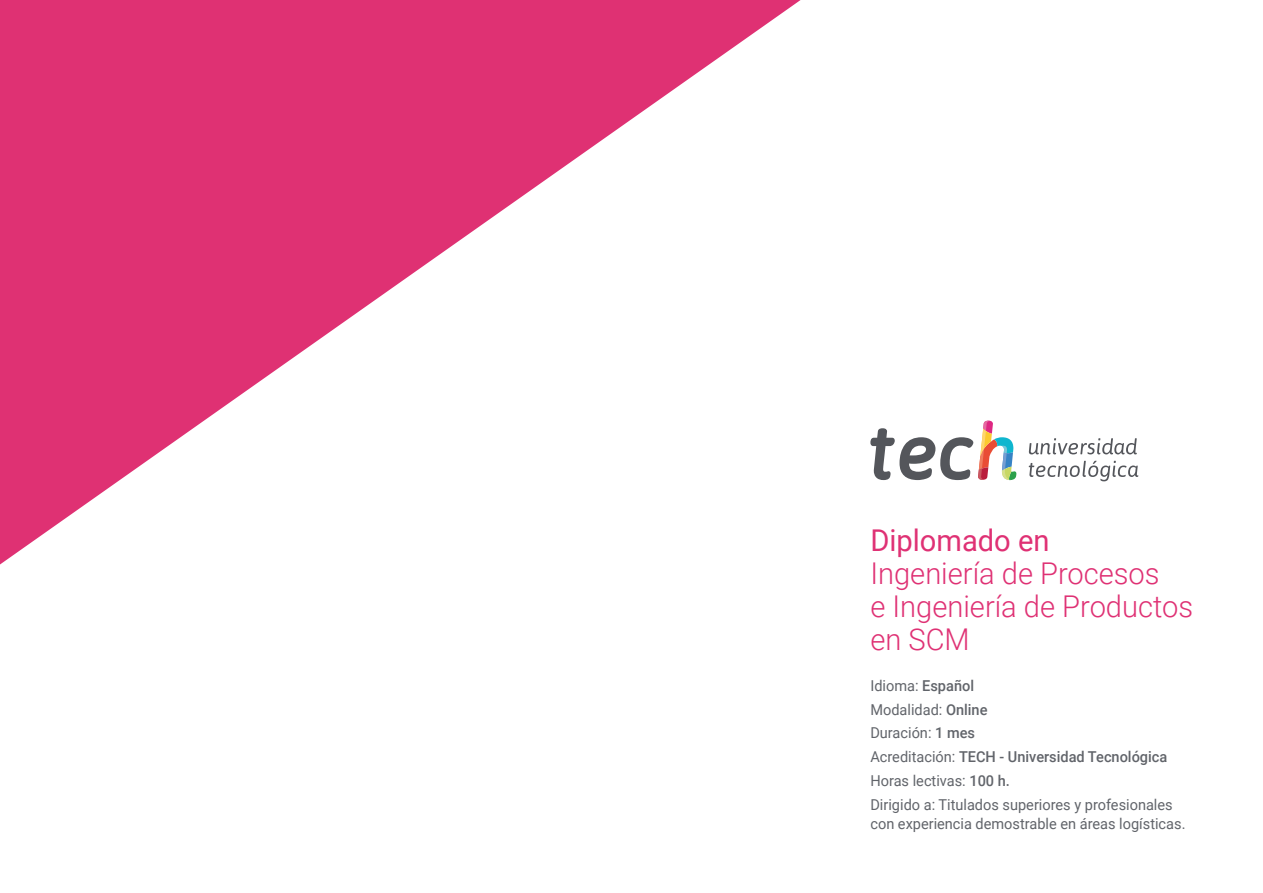
<style>
.page{position:relative;width:1263px;height:893px;background:#fff}
.page>*{position:absolute;margin:0;border:0;box-sizing:border-box;transform-origin:0 0}
.t1{font:300 30px/33px "Roboto";color:#df3174}
.t2{font:30px "Roboto";color:#df3174}
.t3{font:15px/23.7px "Roboto";color:#61646a}
.s1{font-weight:500}
</style>
<div class="page">
<svg style="left:0;top:0;width:801px;height:564px"></svg>
<svg style="left:870px;top:421px;width:146px;height:59px"></svg>
<svg style="left:1029px;top:438px;width:108px;height:16px"></svg>
<svg style="left:1029px;top:461px;width:109px;height:20px"></svg>
<h1 class="t2" style="left:870px;top:519px;width:181px">Diplomado en</h1>
<h1 class="t1" style="left:870px;top:556px;width:324px">Ingeniería de Procesos<br>e Ingeniería de Productos en SCM</h1>
<p class="t3" style="left:870px;top:673px;width:304px">Idioma: <span class="s1">Español<br></span>Modalidad: <span class="s1">Online<br></span>Duración: <span class="s1">1 mes<br></span>Acreditación: <span class="s1">TECH - Universidad Tecnológica<br></span>Horas lectivas: <span class="s1">100 h.<br></span>Dirigido a: Titulados superiores y profesionales</p>
<p class="t3" style="left:870px;top:811px;width:317px">con experiencia demostrable en áreas logísticas.</p>
</div>
